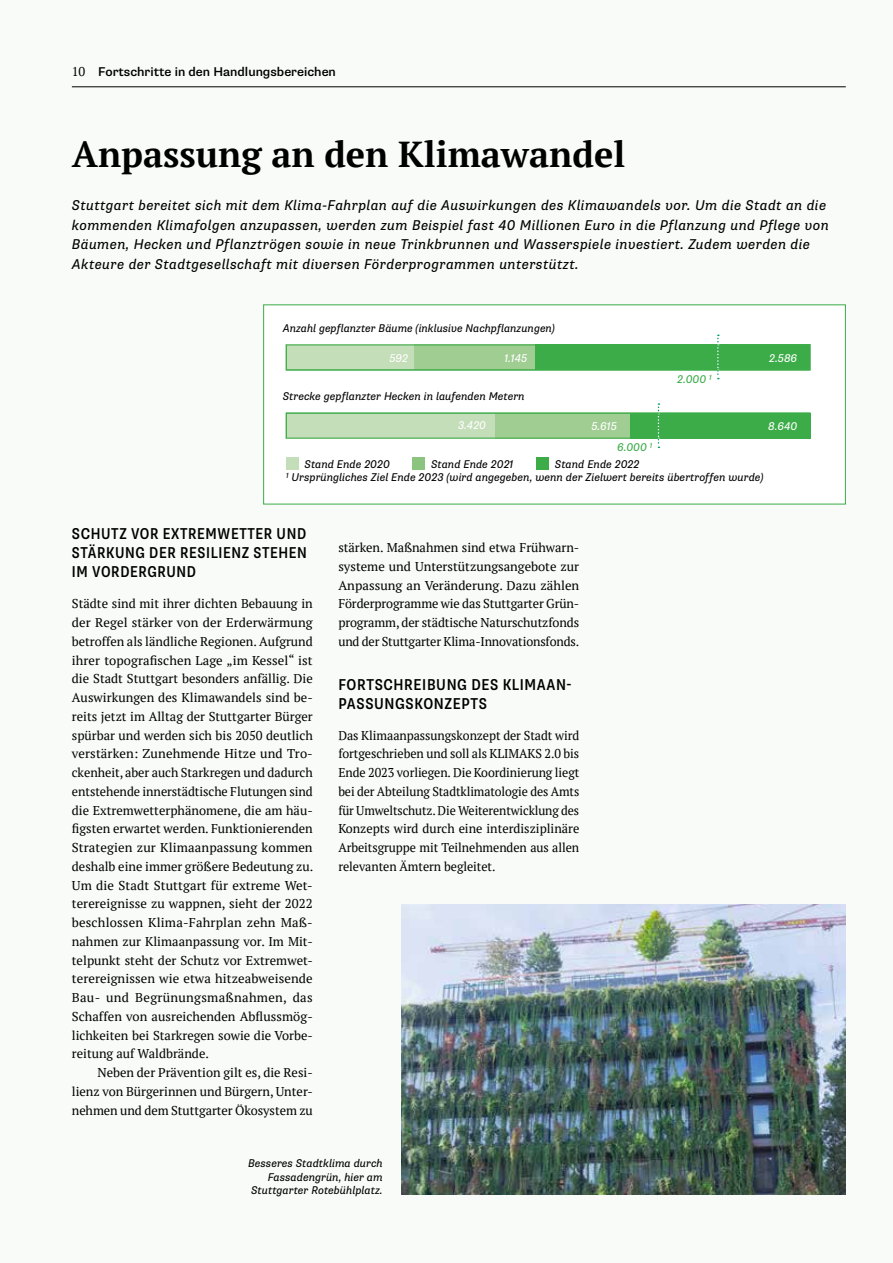
<style>
.page{position:relative;width:893px;height:1263px;background:#f8fbf7}
.page>*{position:absolute;margin:0;border:0;box-sizing:border-box;transform-origin:0 0}
.t1{font:700 36px "PT Serif";color:#000}
.t2{font:500 condensed 15.75px/18.8px "Supria Sans";letter-spacing:.04em;color:#000}
.t3{font:italic 14.25px/19.5px "Supria Sans";letter-spacing:.025em;color:#000}
.t4{font:12.75px/18.8px "PT Serif";letter-spacing:-.005em;color:#000;text-align:justify}
.t5{font:500 12.75px "Supria Sans";color:#000}
.t6{font:italic 11.25px/13.5px "Supria Sans";color:#000;text-align:right}
.t7{font:italic 11.25px "Supria Sans";color:#fff}
.t8{font:italic 11.25px "Supria Sans";color:#3cac48}
.s1{font-family:"PT Serif";font-weight:400}
</style>
<div class="page">
<hr style="left:72px;top:87px;width:774px;height:1px;background:#000">
<img style="left:402px;top:904px;width:444px;height:291px">
<div style="left:263px;top:304px;width:583px;height:200px;background:#fff"></div>
<div style="left:286px;top:457px;width:13px;height:13px;background:#c3deb8"></div>
<div style="left:412px;top:457px;width:13px;height:13px;background:#8bc47e"></div>
<div style="left:536px;top:457px;width:13px;height:13px;background:#3cac48"></div>
<div style="left:286px;top:344px;width:524px;height:26px;background:#3cac48;border:1px solid #3cac48"></div>
<div style="left:286px;top:345px;width:249px;height:25px;background:#9fcd92"></div>
<div style="left:286px;top:413px;width:524px;height:25px;background:#3cac48"></div>
<div style="left:286px;top:413px;width:524px;height:26px;border:1px solid #3cac48"></div>
<div style="left:286px;top:413px;width:343px;height:25px;background:#9fcd92"></div>
<div style="left:286px;top:413px;width:209px;height:25px;background:#c3deb8"></div>
<div style="left:286px;top:345px;width:127px;height:25px;background:#c3deb8"></div>
<svg style="left:717px;top:335px;width:2px;height:44px"></svg>
<svg style="left:658px;top:403px;width:1px;height:45px"></svg>
<div style="left:286px;top:345px;width:524px;height:25px;border:1px solid #3cac48"></div>
<div style="left:286px;top:413px;width:524px;height:25px;border:1px solid #3cac48"></div>
<p class="t5" style="left:72px;top:64px;width:266px"><span class="s1">10</span> Fortschritte in den Handlungsbereichen</p>
<h1 class="t1" style="left:72px;top:131px;width:555px">Anpassung an den Klimawandel</h1>
<p class="t3" style="left:72px;top:196px;width:758px">Stuttgart bereitet sich mit dem Klima-Fahrplan auf die Auswirkungen des Klimawandels vor. Um die Stadt an die kommenden Klimafolgen anzupassen, werden zum Beispiel fast 40 Millionen Euro in die Pflanzung und Pflege von Bäumen, Hecken und Pflanztrögen sowie in neue Trinkbrunnen und Wasserspiele investiert. Zudem werden die Akteure der Stadtgesellschaft mit diversen Förderprogrammen unterstützt.</p>
<p class="t6" style="left:283px;top:322px;width:274px">Anzahl gepflanzter Bäume (inklusive Nachpflanzungen)</p>
<p class="t7" style="left:389px;top:351px;width:20px">592</p>
<p class="t7" style="left:505px;top:351px;width:24px">1.145</p>
<p class="t6" style="left:283px;top:390px;width:243px">Strecke gepflanzter Hecken in laufenden Metern</p>
<p class="t7" style="left:458px;top:419px;width:30px">3.420</p>
<p class="t7" style="left:591px;top:419px;width:27px">5.615</p>
<p class="t8" style="left:617px;top:440px;width:37px">6.000 <sup>1</sup></p>
<p class="t8" style="left:677px;top:372px;width:36px">2.000 <sup>1</sup></p>
<p class="t7" style="left:769px;top:351px;width:30px">2.586</p>
<p class="t7" style="left:768px;top:419px;width:31px">8.640</p>
<p class="t6" style="left:286px;top:457px;width:479px;text-align:left;text-indent:269px">Stand Ende 2022<br><sup>1</sup> Ursprüngliches Ziel Ende 2023 (wird angegeben, wenn der Zielwert bereits übertroffen wurde)</p>
<p class="t6" style="left:305px;top:457px;width:87px">Stand Ende 2020</p>
<p class="t6" style="left:431px;top:457px;width:84px">Stand Ende 2021</p>
<p class="t2" style="left:72px;top:525px;width:237px;text-align:justify">SCHUTZ VOR EXTREMWETTER UND STÄRKUNG DER RESILIENZ STEHEN IM VORDERGRUND</p>
<p class="t4" style="left:72px;top:594px;width:243px">Städte sind mit ihrer dichten Bebauung in der Regel stärker von der Erderwärmung betroffen als ländliche Regionen. Aufgrund ihrer topografischen Lage „im Kessel“ ist die Stadt Stuttgart besonders anfällig. Die Auswirkungen des Klimawandels sind be&shy;reits jetzt im Alltag der Stuttgarter Bürger spürbar und werden sich bis 2050 deutlich verstärken: Zunehmende Hitze und Tro&shy;ckenheit, aber auch Starkregen und dadurch entstehende innerstädtische Flutungen sind die Extremwetterphänomene, die am häu&shy;figsten erwartet werden. Funktionierenden Strategien zur Klimaanpassung kommen deshalb eine immer größere Bedeutung zu.<br>Um die Stadt Stuttgart für extreme Wet&shy;terereignisse zu wappnen, sieht der 2022 beschlossen Klima-Fahrplan zehn Maß&shy;nahmen zur Klimaanpassung vor. Im Mit&shy;telpunkt steht der Schutz vor Extremwet&shy;terereignissen wie etwa hitzeabweisende Bau- und Begrünungsmaßnahmen, das Schaffen von ausreichenden Abflussmög&shy;lichkeiten bei Starkregen sowie die Vorbe&shy;reitung auf Waldbrände.</p>
<p class="t4" style="left:72px;top:1063px;width:243px;text-indent:26px">Neben der Prävention gilt es, die Resi&shy;lienz von Bürgerinnen und Bürgern, Unter&shy;nehmen und dem Stuttgarter Ökosystem zu</p>
<p class="t4" style="left:338px;top:538px;width:242px">stärken. Maßnahmen sind etwa Frühwarn&shy;systeme und Unterstützungsangebote zur Anpassung an Veränderung. Dazu zählen Förderprogramme wie das Stuttgarter Grün&shy;programm, der städtische Naturschutzfonds und der Stuttgarter Klima-Innovationsfonds.</p>
<p class="t2" style="left:338px;top:676px;width:235px">FORTSCHREIBUNG DES KLIMAAN-<br>PASSUNGSKONZEPTS</p>
<p class="t4" style="left:338px;top:726px;width:242px">Das Klimaanpassungskonzept der Stadt wird fortgeschrieben und soll als KLIMAKS 2.0 bis Ende 2023 vorliegen. Die Koordinierung liegt bei der Abteilung Stadtklimatologie des Amts für Umweltschutz. Die Weiterentwicklung des Konzepts wird durch eine interdisziplinäre Arbeitsgruppe mit Teilnehmenden aus allen relevanten Ämtern begleitet.</p>
<p class="t6" style="left:248px;top:1157px;width:136px">Besseres Stadtklima durch<br>Fassadengrün, hier am<br>Stuttgarter Rotebühlplatz.</p>
</div>
